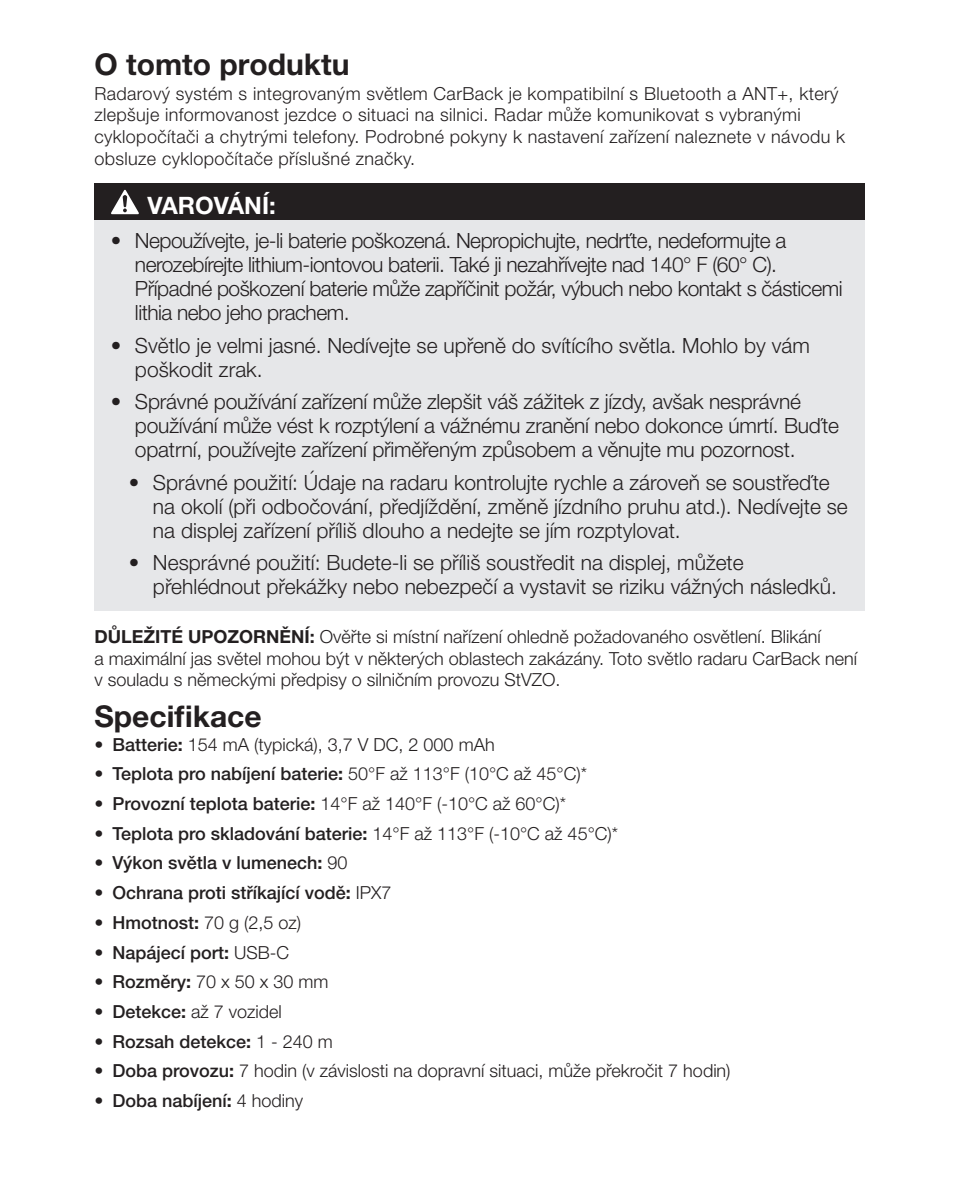
<style>
.page{position:relative;width:972px;height:1188px;background:#fff}
.page>*{position:absolute;margin:0;border:0;box-sizing:border-box;transform-origin:0 0}
.Section_head{font:700 30px "Helvetica Neue LT Pro";color:#231f20}
.Warning{font:700 24px "Helvetica Neue LT Std";color:#fff}
.t1{font:300 21px/24px "Helvetica Neue LT Pro";letter-spacing:-.01em;color:#231f20}
.Body{font:300 18px/21.6px "Helvetica Neue LT Pro";color:#231f20}
.Body-2{font:300 18px/21.6px "Helvetica Neue LT Pro";letter-spacing:.02em;color:#231f20}
.Body-3{font:500 18px "Helvetica Neue LT Pro";color:#231f20}
.s1{font-weight:700}
.s2{font-weight:500}
.s3{font-weight:300}
</style>
<div class="page">
<div style="left:94px;top:217px;width:771px;height:394px;background:#e6e7e9"></div>
<div style="left:94px;top:184px;width:771px;height:36px;background:#231f20"></div>
<svg style="left:111px;top:190px;width:28px;height:24px"></svg>
<p class="Section_head" style="left:94px;top:46px;width:257px">O tomto produktu</p>
<p class="Body-2" style="left:94px;top:82px;width:752px">Radarový systém s integrovaným světlem CarBack je kompatibilní s Bluetooth a ANT+, který zlepšuje informovanost jezdce o situaci na silnici. Radar může komunikovat s vybranými cyklopočítači a chytrými telefony. Podrobné pokyny k nastavení zařízení naleznete v návodu k obsluze cyklopočítače příslušné značky.</p>
<p class="t1" style="left:111px;top:228px;width:12px">•</p>
<p class="t1" style="left:111px;top:333px;width:12px">•</p>
<p class="t1" style="left:111px;top:389px;width:12px">•</p>
<p class="Warning" style="left:147px;top:191px;width:130px">VAROVÁNÍ:</p>
<p class="t1" style="left:135px;top:228px;width:653px">Nepoužívejte je, l i- baterie poškozená. Nepropichujte, nedrťte, nedeformujte a</p>
<p class="t1" style="left:135px;top:252px;width:709px">nerozebírejte lithium-iontovou baterii. Také ji nezahřívejte nad 140° F (60° C .(<br>Případné poškození baterie může zapříčinit požár, výbuch nebo kontakt s částicemi lithia nebo jeho prachem.</p>
<p class="t1" style="left:135px;top:333px;width:676px">Světlo je velmi jasné. Nedívejte se upřeně do svítícího světla. Mohlo by vám</p>
<p class="t1" style="left:135px;top:357px;width:129px">poškodit zrak.</p>
<p class="t1" style="left:135px;top:389px;width:668px">Správné používání zařízení může zlepšit váš zážitek z jízdy, avšak nesprávné</p>
<p class="t1" style="left:135px;top:413px;width:706px">používání může vést k rozptýlení a vážnému zranění nebo dokonce úmrtí. Buďte opatrní, používejte zařízení přiměřeným způsobem a věnujte mu pozornost.</p>
<p class="t1" style="left:153px;top:470px;width:678px">Správné použití: Údaje na radaru kontrolujte rychle a zároveň se soustřeďte</p>
<p class="t1" style="left:129px;top:470px;width:12px">•</p>
<p class="t1" style="left:129px;top:550px;width:12px">•</p>
<p class="t1" style="left:153px;top:494px;width:696px">na okolí (při odbočování, předjíždění, změně jízdního pruhu atd .). Nedívejte se na displej zařízení příliš dlouho a nedejte se jím rozptylovat.</p>
<p class="t1" style="left:153px;top:550px;width:592px">Nesprávné použití: Budete l i- se příliš soustředit na displej, můžete</p>
<p class="t1" style="left:153px;top:574px;width:685px">přehlédnout překážky nebo nebezpečí a vystavit se riziku vážných následků.</p>
<p class="Body" style="left:94px;top:625px;width:764px"><span class="s1">DŮLEŽITÉ UPOZORNĚNÍ:</span> Ověřte si místní nařízení ohledně požadovaného osvětlení. Blikání<br>a maximální jas světel mohou být v některých oblastech zakázány. Toto světlo radaru CarBack není v souladu s německými předpisy o silničním provozu StVZO.</p>
<p class="Section_head" style="left:94px;top:698px;width:169px">Specifikace</p>
<p class="Body" style="left:112px;top:733px;width:384px"><span class="s2">Batterie</span><span class="s1">:</span> 154 mA (typická ,) 3,7 V DC 2, 000 mAh</p>
<p class="Body-3" style="left:94px;top:734px;width:10px">•</p>
<p class="Body-3" style="left:94px;top:763px;width:10px">•</p>
<p class="Body-3" style="left:112px;top:763px;width:476px">Teplota pro nabíjení baterie<span class="s1">:</span> <span class="s3">50°F až 113°F (10°C až 45°C *(</span></p>
<p class="Body-3" style="left:94px;top:793px;width:10px">•</p>
<p class="Body" style="left:112px;top:792px;width:455px"><span class="s2">Provozní teplota baterie</span><span class="s1">:</span> 14°F až 140°F (-10°C až 60°C *(</p>
<p class="Body-3" style="left:94px;top:823px;width:10px">•</p>
<p class="Body-3" style="left:112px;top:823px;width:507px">Teplota pro skladování baterie<span class="s1">:</span> <span class="s3">14°F až 113°F (-10°C až 45°C *(</span></p>
<p class="Body-3" style="left:94px;top:852px;width:10px">•</p>
<p class="Body-3" style="left:112px;top:852px;width:237px">Výkon světla v lumenech<span class="s1">:</span> <span class="s3">90</span></p>
<p class="Body-3" style="left:94px;top:882px;width:10px">•</p>
<p class="Body-3" style="left:112px;top:882px;width:281px">Ochrana proti stříkající vodě<span class="s1">:</span> <span class="s3">IPX7</span></p>
<p class="Body-3" style="left:94px;top:912px;width:10px">•</p>
<p class="Body" style="left:112px;top:911px;width:190px"><span class="s2">Hmotnost</span><span class="s1">:</span> 70 g (2,5 oz(</p>
<p class="Body-3" style="left:94px;top:941px;width:10px">•</p>
<p class="Body-3" style="left:112px;top:941px;width:178px">Napájecí port<span class="s1">:</span> <span class="s3">USB C-</span></p>
<p class="Body-3" style="left:94px;top:971px;width:10px">•</p>
<p class="Body" style="left:112px;top:971px;width:218px"><span class="s2">Rozměry</span><span class="s1">:</span> 70 x 50 x 30 mm</p>
<p class="Body-3" style="left:94px;top:1001px;width:10px">•</p>
<p class="Body" style="left:112px;top:1000px;width:171px"><span class="s2">Detekce</span><span class="s1">:</span> až 7 vozidel</p>
<p class="Body-3" style="left:94px;top:1030px;width:10px">•</p>
<p class="Body-3" style="left:112px;top:1030px;width:222px">Rozsah detekce <span class="s3">-1</span><span class="s1">:</span> <span class="s3">240 m</span></p>
<p class="Body-3" style="left:94px;top:1060px;width:10px">•</p>
<p class="Body" style="left:112px;top:1060px;width:620px"><span class="s2">Doba provozu</span> 7<span class="s1">:</span> hodin v( závislosti na dopravní situaci, může překročit 7 hodin(</p>
<p class="Body-3" style="left:94px;top:1090px;width:10px">•</p>
<p class="Body-3" style="left:112px;top:1090px;width:192px">Doba nabíjení <span class="s3">4</span><span class="s1">:</span> <span class="s3">hodiny</span></p>
</div>
